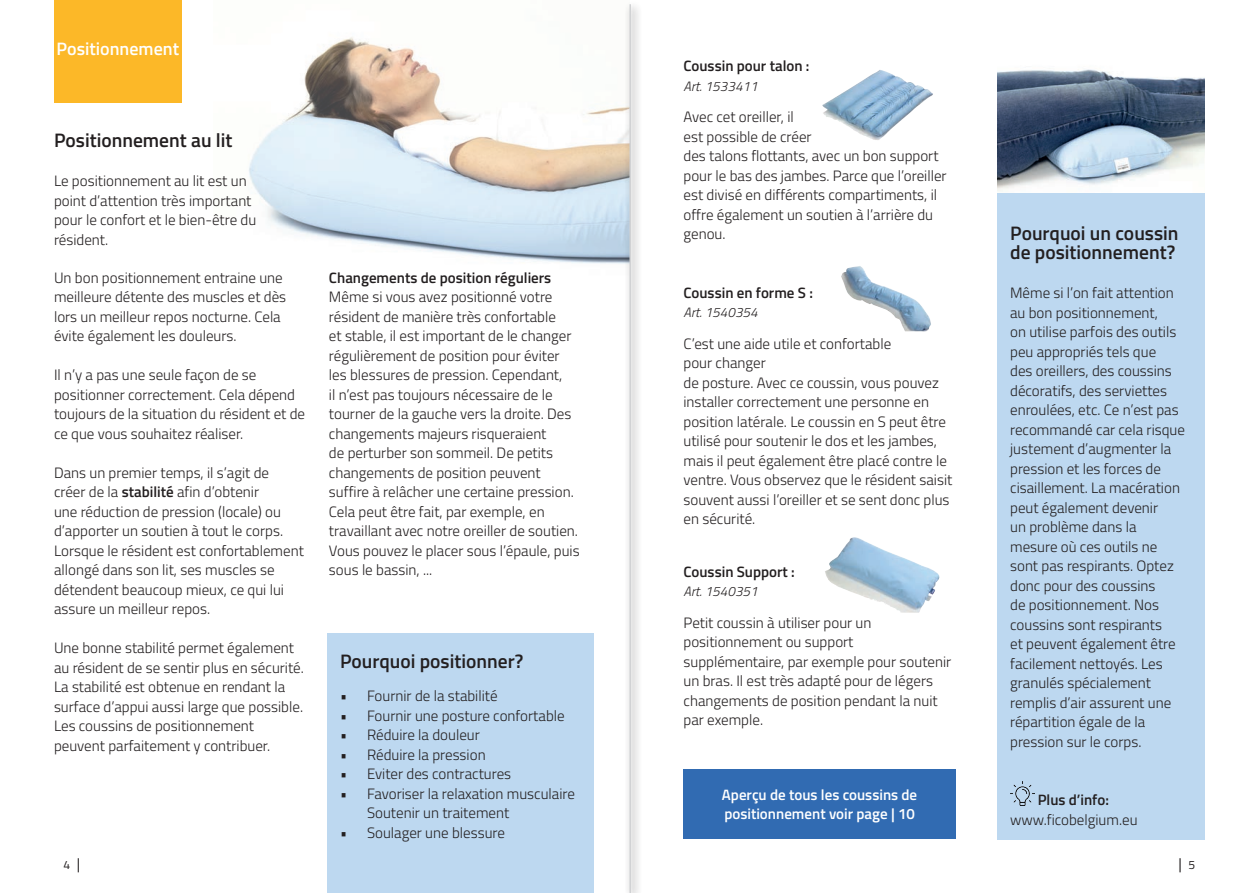
<style>
.page{position:relative;width:1259px;height:893px;background:#fff}
.page>*{position:absolute;margin:0;border:0;box-sizing:border-box;transform-origin:0 0}
.t1{font:600 19.5px/19.5px "Titillium Web";color:#231f20}
.t2{font:600 18px "Titillium Web";color:#fff}
.t3{font:300 15px/19.5px "Titillium Web";color:#231f20}
.t4{font:600 15px "Titillium Web";color:#231f20}
.t5{font:600 15px/19.5px "Titillium Web";color:#fff}
.t6{font:15px "Titillium Web";color:#231f20}
.t7{font:italic 300 13.5px "Titillium Web";color:#231f20}
.t8{font:12px "Titillium Web";color:#231f20}
.s1{font-weight:600}
.s2{font-size:15px}
.s3{font-size:12px}
</style>
<div class="page">
<div style="left:327px;top:634px;width:266px;height:259px;background:#bdd8f0"></div>
<img style="left:249px;top:37px;width:375px;height:227px">
<div style="left:54px;top:0;width:128px;height:102px;background:#fcb828"></div>
<div style="left:997px;top:54px;width:208px;height:785px;background:#bdd8f0"></div>
<img style="left:1010px;top:781px;width:24px;height:24px">
<img style="left:997px;top:54px;width:208px;height:138px">
<img style="left:822px;top:70px;width:111px;height:70px">
<img style="left:841px;top:266px;width:90px;height:65px">
<div style="left:683px;top:770px;width:272px;height:69px;background:#316bb2"></div>
<img style="left:825px;top:537px;width:110px;height:76px">
<div style="left:624px;top:0;width:18px;height:893px;background:#f0f0f0"></div>
<hr style="left:629px;top:4px;width:2px;height:889px;background:#d1d2d4">
<p class="t2" style="left:56px;top:35px;width:124px">Positionnement</p>
<h1 class="t1" style="left:54px;top:130px;width:180px">Positionnement au lit</h1>
<p class="t3" style="left:54px;top:171px;width:204px">Le positionnement au lit est un point d’attention très important pour le confort et le bien-être du résident.</p>
<p class="t3" style="left:54px;top:267px;width:234px">Un bon positionnement entraine une meilleure détente des muscles et dès lors un meilleur repos nocturne. Cela évite également les douleurs.</p>
<p class="t3" style="left:54px;top:365px;width:253px">Il n’y a pas une seule façon de se positionner correctement. Cela dépend toujours de la situation du résident et de ce que vous souhaitez réaliser.</p>
<p class="t3" style="left:54px;top:462px;width:251px">Dans un premier temps, il s’agit de créer de la <span class="s1">stabilité</span> afin d’obtenir<br>une réduction de pression (locale) ou d’apporter un soutien à tout le corps.<br>Lorsque le résident est confortablement allongé dans son lit, ses muscles se détendent beaucoup mieux, ce qui lui assure un meilleur repos.</p>
<p class="t3" style="left:54px;top:638px;width:251px">Une bonne stabilité permet également au résident de se sentir plus en sécurité.<br>La stabilité est obtenue en rendant la surface d’appui aussi large que possible.<br>Les coussins de positionnement peuvent parfaitement y contribuer.</p>
<p class="t4" style="left:329px;top:266px;width:224px">Changements de position réguliers</p>
<p class="t3" style="left:329px;top:287px;width:252px">Même si vous avez positionné votre résident de manière très confortable<br>et stable, il est important de le changer régulièrement de position pour éviter les blessures de pression. Cependant,<br>il n’est pas toujours nécessaire de le tourner de la gauche vers la droite. Des changements majeurs risqueraient<br>de perturber son sommeil. De petits changements de position peuvent suffire à relâcher une certaine pression.<br>Cela peut être fait, par exemple, en travaillant avec notre oreiller de soutien.<br>Vous pouvez le placer sous l’épaule, puis sous le bassin, ...</p>
<h1 class="t1" style="left:340px;top:651px;width:185px">Pourquoi positionner?</h1>
<p class="t3" style="left:340px;top:686px;width:159px">• Fournir de la stabilité</p>
<p class="t3" style="left:340px;top:705px;width:226px">• Fournir une posture confortable</p>
<p class="t3" style="left:340px;top:725px;width:141px">• Réduire la douleur</p>
<p class="t3" style="left:340px;top:744px;width:147px">• Réduire la pression</p>
<p class="t3" style="left:340px;top:764px;width:173px">• Eviter des contractures</p>
<p class="t3" style="left:367px;top:783px;width:209px;text-indent:-27px">• Favoriser la relaxation musculaire<br>Soutenir un traitement</p>
<p class="t3" style="left:340px;top:822px;width:166px">• Soulager une blessure</p>
<p class="t4" style="left:683px;top:54px;width:127px">Coussin pour talon :</p>
<p class="t7" style="left:683px;top:76px;width:76px">Art. 1533411</p>
<p class="t3" style="left:683px;top:106px;width:265px">Avec cet oreiller, il<br>est possible de créer<br>des talons flottants, avec un bon support pour le bas des jambes. Parce que l’oreiller est divisé en différents compartiments, il offre également un soutien à l’arrière du genou.</p>
<p class="t4" style="left:683px;top:281px;width:131px">Coussin en forme S :</p>
<p class="t7" style="left:683px;top:303px;width:76px">Art. 1540354</p>
<p class="t3" style="left:683px;top:333px;width:270px">C’est une aide utile et confortable<br>pour changer<br>de posture. Avec ce coussin, vous pouvez installer correctement une personne en position latérale. Le coussin en S peut être utilisé pour soutenir le dos et les jambes, mais il peut également être placé contre le ventre. Vous observez que le résident saisit souvent aussi l’oreiller et se sent donc plus en sécurité.</p>
<p class="t4" style="left:683px;top:560px;width:113px">Coussin Support :</p>
<p class="t7" style="left:683px;top:582px;width:76px">Art. 1540351</p>
<p class="t3" style="left:683px;top:612px;width:269px">Petit coussin à utiliser pour un positionnement ou support supplémentaire, par exemple pour soutenir un bras. Il est très adapté pour de légers changements de position pendant la nuit par exemple.</p>
<p class="t5" style="left:722px;top:784px;width:197px">Aperçu de tous les coussins de positionnement voir page | 10</p>
<h1 class="t1" style="left:1010px;top:222px;width:170px">Pourquoi un coussin de positionnement?</h1>
<p class="t3" style="left:1010px;top:283px;width:176px">Même si l’on fait attention au bon positionnement,<br>on utilise parfois des outils peu appropriés tels que<br>des oreillers, des coussins décoratifs, des serviettes enroulées, etc. Ce n’est pas recommandé car cela risque justement d’augmenter la pression et les forces de cisaillement. La macération peut également devenir<br>un problème dans la mesure où ces outils ne sont pas respirants. Optez donc pour des coussins<br>de positionnement. Nos coussins sont respirants<br>et peuvent également être facilement nettoyés. Les granulés spécialement remplis d’air assurent une répartition égale de la pression sur le corps.</p>
<p class="t4" style="left:1037px;top:789px;width:73px">Plus d’info:</p>
<p class="t3" style="left:1010px;top:809px;width:129px">www.ficobelgium.eu</p>
<p class="t8" style="left:64px;top:856px;width:18px">4 <span class="s2">|</span></p>
<p class="t6" style="left:1178px;top:853px;width:18px">| <span class="s3">5</span></p>
</div>
